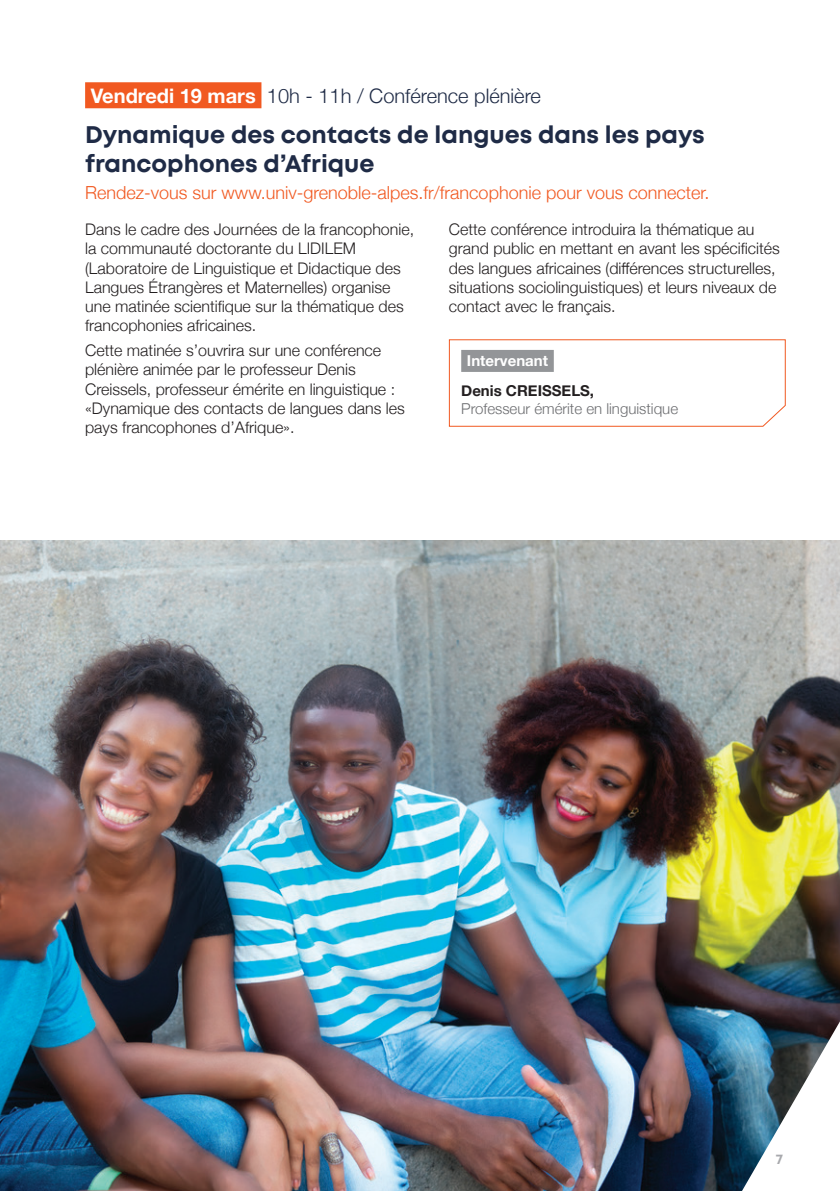
<style>
.page{position:relative;width:840px;height:1191px;background:#fff}
.page>*{position:absolute;margin:0;border:0;box-sizing:border-box;transform-origin:0 0}
.t1{font:700 24px/28.8px "Mont";color:#1f2b46}
.t2{font:300 20px "Helvetica Neue";color:#1f2b46}
.t3{font:300 18px "Helvetica Neue";color:#f15921}
.t4{font:300 16px/19.2px "Helvetica Neue";color:#231f20}
.t5{font:300 15px "Helvetica Neue";color:#6c6d70}
.t6{font:700 15px "Helvetica Neue";color:#231f20}
.t7{font:700 15px "Helvetica Neue";color:#fff}
.t8{font:700 14px "Mont";color:#a8a9ad}
.s1{font-weight:700;color:#fff}
</style>
<div class="page">
<svg style="left:448px;top:339px;width:338px;height:88px"></svg>
<div style="left:85px;top:82px;width:176px;height:26px;background:#f15921"></div>
<img style="left:0;top:541px;width:839px;height:650px">
<svg style="left:741px;top:1021px;width:98px;height:170px"></svg>
<p class="t2" style="left:91px;top:79px;width:451px"><span class="s1">Vendredi 19 mars</span> 10h - 11h / Conférence plénière</p>
<h1 class="t1" style="left:85px;top:120px;width:621px">Dynamique des contacts de langues dans les pays francophones d’Afrique</h1>
<p class="t3" style="left:85px;top:178px;width:625px">Rendez-vous sur www.univ-grenoble-alpes.fr/francophonie pour vous connecter.</p>
<p class="t4" style="left:85px;top:219px;width:330px">Dans le cadre des Journées de la francophonie, la communauté doctorante du LIDILEM (Laboratoire de Linguistique et Didactique des Langues Étrangères et Maternelles) organise une matinée scientifique sur la thématique des francophonies africaines.</p>
<p class="t4" style="left:85px;top:340px;width:321px">Cette matinée s’ouvrira sur une conférence plénière animée par le professeur Denis Creissels, professeur émérite en linguistique : «Dynamique des contacts de langues dans les pays francophones d’Afrique».</p>
<p class="t4" style="left:448px;top:219px;width:332px">Cette conférence introduira la thématique au grand public en mettant en avant les spécificités des langues africaines (différences structurelles, situations sociolinguistiques) et leurs niveaux de contact avec le français.</p>
<p class="t7" style="left:466px;top:349px;width:83px">Intervenant</p>
<p class="t6" style="left:461px;top:378px;width:134px">Denis CREISSELS,</p>
<p class="t5" style="left:461px;top:396px;width:218px">Professeur émérite en linguistique</p>
<p class="t8" style="left:775px;top:1150px;width:9px">7</p>
</div>
